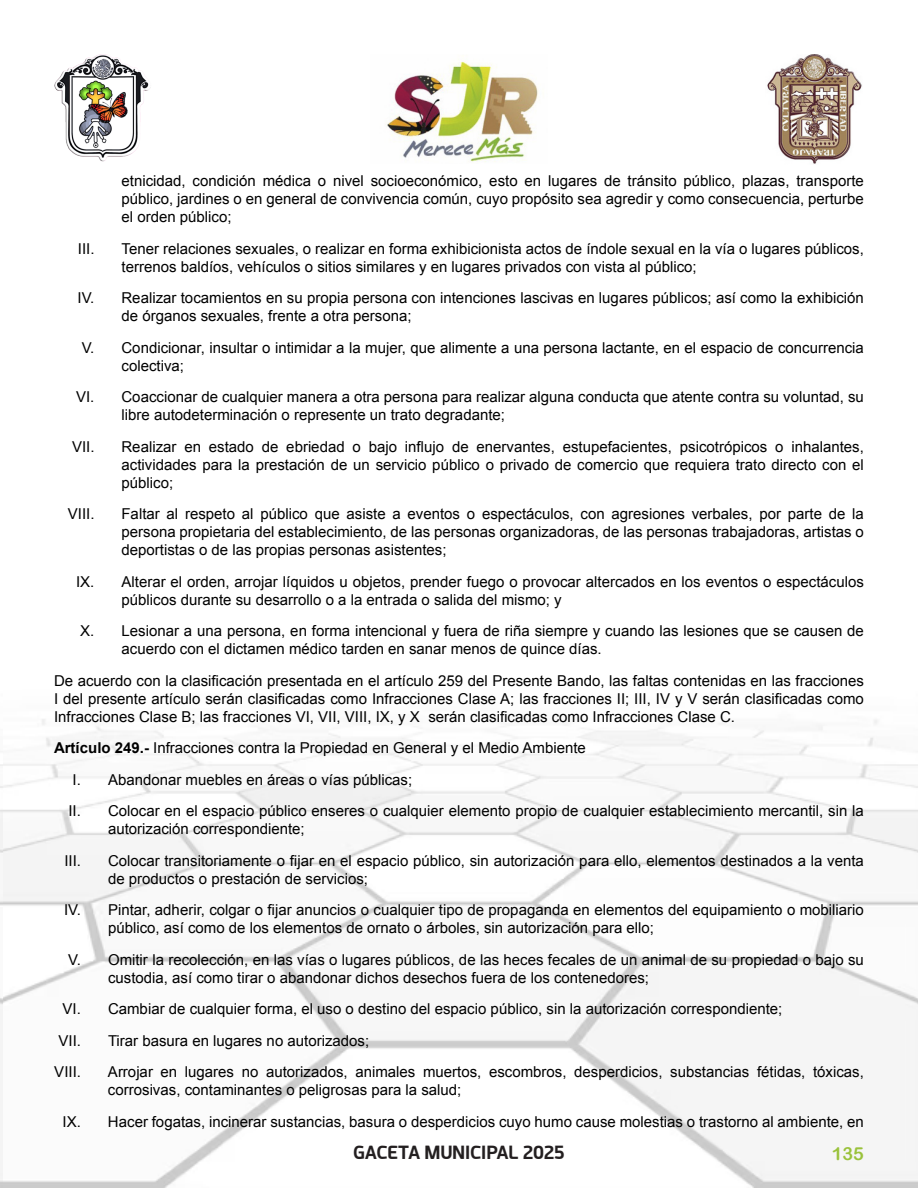
<style>
.page{position:relative;width:918px;height:1188px;background:#fff}
.page>*{position:absolute;margin:0;border:0;box-sizing:border-box;transform-origin:0 0}
.t1{font:700 18px "Acephimere";color:#231f20}
.t2{font:18px "Arial Rounded MT Bold";color:#9ac23b}
.t3{font:15px/18px "Arial";color:#000}
.s1{font-weight:700}
</style>
<div class="page">
<img style="left:2px;top:719px;width:916px;height:469px">
<img style="left:386px;top:62px;width:152px;height:100px">
<img style="left:54px;top:55px;width:97px;height:107px">
<img style="left:767px;top:54px;width:95px;height:110px">
<p class="t3" style="left:122px;top:172px;width:744px;text-align:justify">etnicidad, condición médica o nivel socioeconómico, esto en lugares de tránsito público, plazas, transporte público, jardines o en general de convivencia común, cuyo propósito sea agredir y como consecuencia, perturbe el orden público;</p>
<p class="t3" style="left:78px;top:240px;width:18px">III.</p>
<p class="t3" style="left:122px;top:240px;width:744px">Tener relaciones sexuales, o realizar en forma exhibicionista actos de índole sexual en la vía o lugares públicos, terrenos baldíos, vehículos o sitios similares y en lugares privados con vista al público;</p>
<p class="t3" style="left:122px;top:289px;width:744px;text-indent:-44px">IV. Realizar tocamientos en su propia persona con intenciones lascivas en lugares públicos; así como la exhibición de órganos sexuales, frente a otra persona;</p>
<p class="t3" style="left:122px;top:339px;width:744px;text-indent:-40px">V. Condicionar, insultar o intimidar a la mujer, que alimente a una persona lactante, en el espacio de concurrencia colectiva;</p>
<p class="t3" style="left:122px;top:388px;width:744px;text-indent:-45px">VI. Coaccionar de cualquier manera a otra persona para realizar alguna conducta que atente contra su voluntad, su libre autodeterminación o represente un trato degradante;</p>
<p class="t3" style="left:72px;top:438px;width:24px">VII.</p>
<p class="t3" style="left:122px;top:438px;width:744px;text-align:justify">Realizar en estado de ebriedad o bajo influjo de enervantes, estupefacientes, psicotrópicos o inhalantes, actividades para la prestación de un servicio público o privado de comercio que requiera trato directo con el público;</p>
<p class="t3" style="left:68px;top:505px;width:28px">VIII.</p>
<p class="t3" style="left:122px;top:505px;width:744px;text-align:justify">Faltar al respeto al público que asiste a eventos o espectáculos, con agresiones verbales, por parte de la persona propietaria del establecimiento, de las personas organizadoras, de las personas trabajadoras, artistas o deportistas o de las propias personas asistentes;</p>
<p class="t3" style="left:122px;top:573px;width:744px;text-indent:-45px">IX. Alterar el orden, arrojar líquidos u objetos, prender fuego o provocar altercados en los eventos o espectáculos públicos durante su desarrollo o a la entrada o salida del mismo; y</p>
<p class="t3" style="left:122px;top:622px;width:744px;text-indent:-41px">X. Lesionar a una persona, en forma intencional y fuera de riña siempre y cuando las lesiones que se causen de acuerdo con el dictamen médico tarden en sanar menos de quince días.</p>
<p class="t3" style="left:54px;top:672px;width:811px;text-align:justify">De acuerdo con la clasificación presentada en el artículo 259 del Presente Bando, las faltas contenidas en las fracciones I del presente artículo serán clasificadas como Infracciones Clase A; las fracciones II; III, IV y V serán clasificadas como Infracciones Clase B; las fracciones VI, VII, VIII, IX, y X serán clasificadas como Infracciones Clase C.</p>
<p class="t3" style="left:68px;top:733px;width:797px;line-height:31.5px;text-indent:-14px"><span class="s1">Artículo 249.-</span> Infracciones contra la Propiedad en General y el Medio Ambiente<br>I. Abandonar muebles en áreas o vías públicas;<br>II. Colocar en el espacio público enseres o cualquier elemento propio de cualquier establecimiento mercantil, sin la</p>
<p class="t3" style="left:108px;top:820px;width:198px">autorización correspondiente;</p>
<p class="t3" style="left:64px;top:852px;width:18px">III.</p>
<p class="t3" style="left:108px;top:852px;width:757px">Colocar transitoriamente o fijar en el espacio público, sin autorización para ello, elementos destinados a la venta de productos o prestación de servicios;</p>
<p class="t3" style="left:108px;top:901px;width:757px;text-indent:-44px">IV. Pintar, adherir, colgar o fijar anuncios o cualquier tipo de propaganda en elementos del equipamiento o mobiliario público, así como de los elementos de ornato o árboles, sin autorización para ello;</p>
<p class="t3" style="left:108px;top:951px;width:757px;text-indent:-40px">V. Omitir la recolección, en las vías o lugares públicos, de las heces fecales de un animal de su propiedad o bajo su custodia, así como tirar o abandonar dichos desechos fuera de los contenedores;</p>
<p class="t3" style="left:58px;top:994px;width:725px;line-height:31.5px">VI. Cambiar de cualquier forma, el uso o destino del espacio público, sin la autorización correspondiente;<br>VII.</p>
<p class="t3" style="left:108px;top:1032px;width:263px">Tirar basura en lugares no autorizados;</p>
<p class="t3" style="left:54px;top:1063px;width:28px">VIII.</p>
<p class="t3" style="left:108px;top:1063px;width:757px">Arrojar en lugares no autorizados, animales muertos, escombros, desperdicios, substancias fétidas, tóxicas, corrosivas, contaminantes o peligrosas para la salud;</p>
<p class="t3" style="left:63px;top:1113px;width:803px">IX. Hacer fogatas, incinerar sustancias, basura o desperdicios cuyo humo cause molestias o trastorno al ambiente, en</p>
<p class="t1" style="left:354px;top:1140px;width:212px">GACETA MUNICIPAL 2025</p>
<p class="t2" style="left:832px;top:1143px;width:34px">135</p>
</div>
